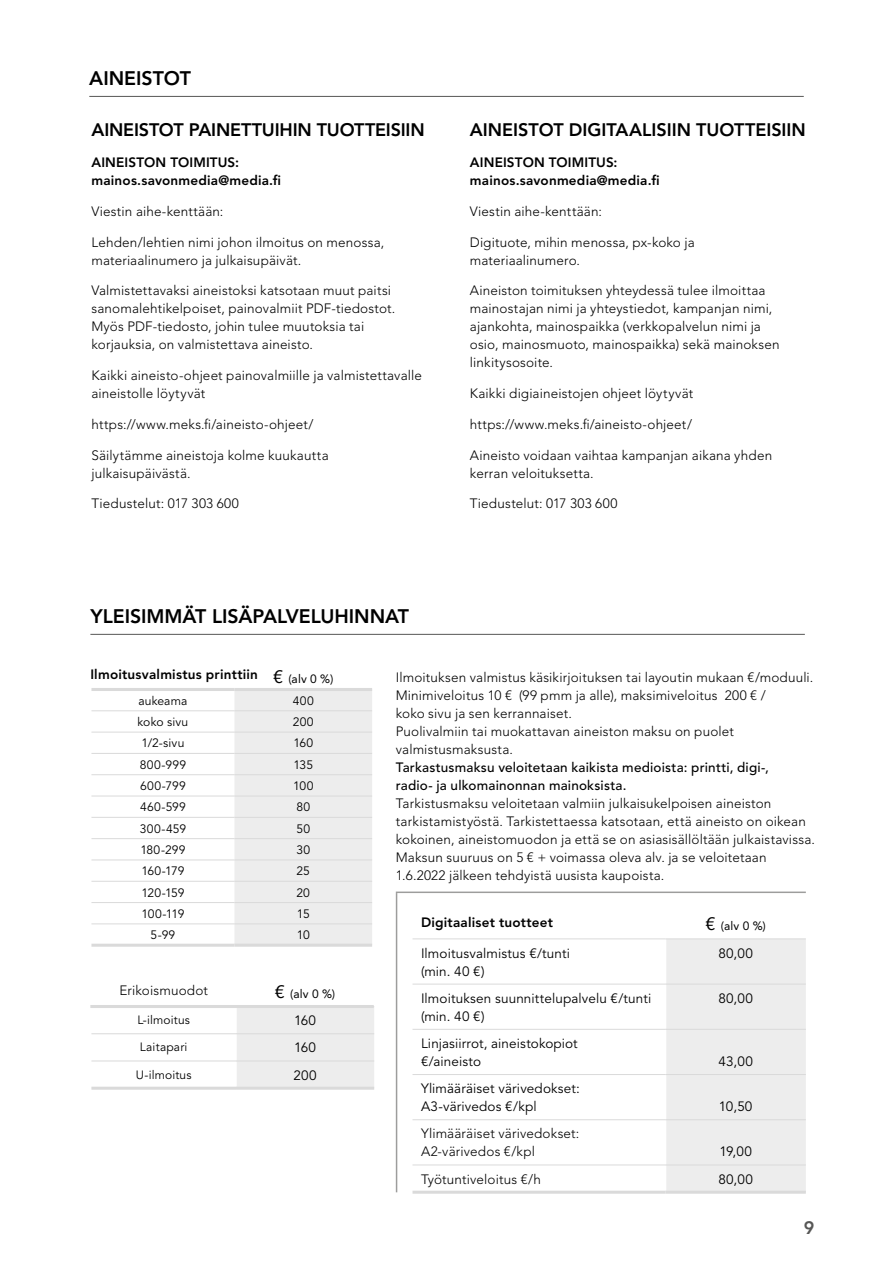
<style>
.page{position:relative;width:893px;height:1263px;background:#fff}
.page>*{position:absolute;margin:0;border:0;box-sizing:border-box;transform-origin:0 0}
.t1{font:800 19.5px "Avenir LT Std";letter-spacing:-.005em;color:#000}
.t2{font:800 18px "Avenir LT Std";letter-spacing:-.005em;color:#000}
.t3{font:800 18px "Avenir LT Std";color:#575756}
.t4{font:300 13.5px/18px "Avenir LT Std";letter-spacing:.01em;color:#000}
.t5{font:13.5px/18px "Avenir LT Std";letter-spacing:.01em;color:#000}
.t6{font:800 13.5px/18px "Avenir LT Std";letter-spacing:.015em;color:#000}
.t7{font:500 13.5px/18px "Avenir LT Std";letter-spacing:.015em;color:#000}
.t8{font:12.15px "Avenir LT Std";letter-spacing:.015em;color:#000}
.t9{font:12px "Avenir LT Std";letter-spacing:.015em;color:#000}
.t10{font:12px "Avenir LT Std";letter-spacing:.015em;color:#000}
.s1{font-size:18px}
</style>
<div class="page">
<hr style="left:90px;top:634px;width:715px;height:1px;background:#575756">
<svg style="left:413px;top:939px;width:393px;height:252px"></svg>
<hr style="left:412px;top:938px;width:253px;height:1px;background:#dadada">
<hr style="left:665px;top:938px;width:141px;height:1px;background:#dadada">
<hr style="left:412px;top:984px;width:253px;height:1px;background:#dadada">
<hr style="left:665px;top:984px;width:141px;height:1px;background:#dadada">
<hr style="left:412px;top:1029px;width:253px;height:1px;background:#dadada">
<hr style="left:665px;top:1029px;width:141px;height:1px;background:#dadada">
<hr style="left:412px;top:1074px;width:253px;height:1px;background:#dadada">
<hr style="left:665px;top:1074px;width:141px;height:1px;background:#dadada">
<hr style="left:412px;top:1119px;width:253px;height:1px;background:#dadada">
<hr style="left:665px;top:1119px;width:141px;height:1px;background:#dadada">
<hr style="left:412px;top:1164px;width:253px;height:1px;background:#dadada">
<hr style="left:665px;top:1164px;width:141px;height:1px;background:#dadada">
<hr style="left:412px;top:1191px;width:253px;height:3px;background:#dadada">
<hr style="left:665px;top:1191px;width:141px;height:3px;background:#dadada">
<div style="left:234px;top:691px;width:138px;height:253px;background:#ededed"></div>
<hr style="left:91px;top:688px;width:143px;height:3px;background:#dadada">
<hr style="left:234px;top:688px;width:138px;height:3px;background:#dadada">
<hr style="left:91px;top:710px;width:143px;height:1px;background:#dadada">
<hr style="left:234px;top:710px;width:138px;height:1px;background:#dadada">
<hr style="left:91px;top:732px;width:143px;height:1px;background:#dadada">
<hr style="left:234px;top:732px;width:138px;height:1px;background:#dadada">
<hr style="left:91px;top:753px;width:143px;height:1px;background:#dadada">
<hr style="left:234px;top:753px;width:138px;height:1px;background:#dadada">
<hr style="left:91px;top:774px;width:143px;height:1px;background:#dadada">
<hr style="left:234px;top:774px;width:138px;height:1px;background:#dadada">
<hr style="left:91px;top:796px;width:143px;height:1px;background:#dadada">
<hr style="left:234px;top:796px;width:138px;height:1px;background:#dadada">
<hr style="left:91px;top:817px;width:143px;height:1px;background:#dadada">
<hr style="left:234px;top:817px;width:138px;height:1px;background:#dadada">
<hr style="left:91px;top:838px;width:143px;height:1px;background:#dadada">
<hr style="left:234px;top:838px;width:138px;height:1px;background:#dadada">
<hr style="left:91px;top:859px;width:143px;height:1px;background:#dadada">
<hr style="left:234px;top:859px;width:138px;height:1px;background:#dadada">
<hr style="left:91px;top:881px;width:143px;height:1px;background:#dadada">
<hr style="left:234px;top:881px;width:138px;height:1px;background:#dadada">
<hr style="left:91px;top:902px;width:143px;height:1px;background:#dadada">
<hr style="left:234px;top:902px;width:138px;height:1px;background:#dadada">
<hr style="left:91px;top:923px;width:143px;height:1px;background:#dadada">
<hr style="left:234px;top:923px;width:138px;height:1px;background:#dadada">
<hr style="left:91px;top:944px;width:143px;height:3px;background:#dadada">
<hr style="left:234px;top:944px;width:138px;height:3px;background:#dadada">
<hr style="left:396px;top:891px;width:410px;height:2px;background:#9d9d9c">
<hr style="left:396px;top:893px;width:1px;height:299px;background:#9d9d9c">
<hr style="left:89px;top:96px;width:715px;height:1px;background:#575756">
<svg style="left:91px;top:1008px;width:283px;height:79px"></svg>
<hr style="left:235px;top:1007px;width:2px;height:26px;background:#fff">
<hr style="left:235px;top:1034px;width:2px;height:26px;background:#fff">
<hr style="left:235px;top:1061px;width:2px;height:26px;background:#fff">
<hr style="left:91px;top:1033px;width:145px;height:1px;background:#dadada">
<hr style="left:236px;top:1033px;width:138px;height:1px;background:#dadada">
<hr style="left:91px;top:1060px;width:145px;height:1px;background:#dadada">
<hr style="left:236px;top:1060px;width:138px;height:1px;background:#dadada">
<hr style="left:91px;top:1087px;width:145px;height:3px;background:#dadada">
<hr style="left:236px;top:1087px;width:138px;height:3px;background:#dadada">
<hr style="left:90px;top:1005px;width:284px;height:3px;background:#dadada">
<h1 class="t1" style="left:89px;top:67px;width:103px">AINEISTOT</h1>
<h2 class="t2" style="left:91px;top:119px;width:335px">AINEISTOT PAINETTUIHIN TUOTTEISIIN</h2>
<p class="t6" style="left:91px;top:153px;width:191px">AINEISTON TOIMITUS: mainos.savonmedia@media.fi</p>
<p class="t4" style="left:91px;top:202px;width:133px">Viestin aihe-kenttään:</p>
<p class="t4" style="left:91px;top:233px;width:294px">Lehden/lehtien nimi johon ilmoitus on menossa, materiaalinumero ja julkaisupäivät.</p>
<p class="t4" style="left:91px;top:282px;width:305px">Valmistettavaksi aineistoksi katsotaan muut paitsi sanomalehtikelpoiset, painovalmiit PDF-tiedostot.<br>Myös PDF-tiedosto, johin tulee muutoksia tai korjauksia, on valmistettava aineisto.</p>
<p class="t4" style="left:91px;top:366px;width:332px">Kaikki aineisto-ohjeet painovalmiille ja valmistettavalle aineistolle löytyvät</p>
<p class="t4" style="left:91px;top:415px;width:224px">https://www.meks.fi/aineisto-ohjeet/</p>
<p class="t4" style="left:91px;top:446px;width:239px">Säilytämme aineistoja kolme kuukautta julkaisupäivästä.</p>
<p class="t4" style="left:91px;top:495px;width:149px">Tiedustelut: 017 303 600</p>
<h1 class="t1" style="left:90px;top:605px;width:320px">YLEISIMMÄT LISÄPALVELUHINNAT</h1>
<h2 class="t2" style="left:470px;top:119px;width:337px">AINEISTOT DIGITAALISIIN TUOTTEISIIN</h2>
<p class="t6" style="left:470px;top:153px;width:191px">AINEISTON TOIMITUS: mainos.savonmedia@media.fi</p>
<p class="t4" style="left:470px;top:202px;width:133px">Viestin aihe-kenttään:</p>
<p class="t4" style="left:470px;top:233px;width:226px">Digituote, mihin menossa, px-koko ja materiaalinumero.</p>
<p class="t4" style="left:470px;top:282px;width:311px">Aineiston toimituksen yhteydessä tulee ilmoittaa mainostajan nimi ja yhteystiedot, kampanjan nimi, ajankohta, mainospaikka (verkkopalvelun nimi ja osio, mainosmuoto, mainospaikka) sekä mainoksen linkitysosoite.</p>
<p class="t4" style="left:470px;top:384px;width:225px">Kaikki digiaineistojen ohjeet löytyvät</p>
<p class="t4" style="left:470px;top:415px;width:224px">https://www.meks.fi/aineisto-ohjeet/</p>
<p class="t4" style="left:470px;top:446px;width:304px">Aineisto voidaan vaihtaa kampanjan aikana yhden kerran veloituksetta.</p>
<p class="t4" style="left:470px;top:495px;width:149px">Tiedustelut: 017 303 600</p>
<p class="t6" style="left:90px;top:666px;width:169px">Ilmoitusvalmistus printtiin</p>
<p class="t10" style="left:273px;top:672px;width:62px"><span class="s1">€</span> (alv 0 %)</p>
<p class="t8" style="left:138px;top:693px;width:51px">aukeama</p>
<p class="t8" style="left:293px;top:693px;width:23px">400</p>
<p class="t8" style="left:138px;top:715px;width:52px">koko sivu</p>
<p class="t8" style="left:293px;top:715px;width:22px">200</p>
<p class="t8" style="left:141px;top:736px;width:44px">1/2-sivu</p>
<p class="t8" style="left:293px;top:736px;width:21px">160</p>
<p class="t8" style="left:140px;top:757px;width:48px">800-999</p>
<p class="t8" style="left:293px;top:757px;width:21px">135</p>
<p class="t8" style="left:140px;top:779px;width:47px">600-799</p>
<p class="t8" style="left:293px;top:779px;width:22px">100</p>
<p class="t8" style="left:140px;top:800px;width:47px">460-599</p>
<p class="t8" style="left:296px;top:800px;width:15px">80</p>
<p class="t8" style="left:140px;top:821px;width:48px">300-459</p>
<p class="t8" style="left:296px;top:821px;width:15px">50</p>
<p class="t8" style="left:140px;top:843px;width:47px">180-299</p>
<p class="t8" style="left:296px;top:843px;width:15px">30</p>
<p class="t8" style="left:141px;top:864px;width:45px">160-179</p>
<p class="t8" style="left:296px;top:864px;width:15px">25</p>
<p class="t8" style="left:141px;top:885px;width:45px">120-159</p>
<p class="t8" style="left:296px;top:885px;width:15px">20</p>
<p class="t8" style="left:141px;top:907px;width:44px">100-119</p>
<p class="t8" style="left:297px;top:907px;width:14px">15</p>
<p class="t8" style="left:150px;top:928px;width:26px">5-99</p>
<p class="t8" style="left:297px;top:928px;width:15px">10</p>
<p class="t4" style="left:119px;top:981px;width:90px">Erikoismuodot</p>
<p class="t10" style="left:275px;top:987px;width:62px"><span class="s1">€</span> (alv 0 %)</p>
<p class="t9" style="left:137px;top:1013px;width:54px">L-ilmoitus</p>
<p class="t5" style="left:294px;top:1012px;width:23px">160</p>
<p class="t9" style="left:140px;top:1040px;width:49px">Laitapari</p>
<p class="t5" style="left:294px;top:1039px;width:23px">160</p>
<p class="t9" style="left:136px;top:1067px;width:57px">U-ilmoitus</p>
<p class="t5" style="left:294px;top:1066px;width:25px">200</p>
<p class="t4" style="left:396px;top:668px;width:419px">Ilmoituksen valmistus käsikirjoituksen tai layoutin mukaan €/moduuli.<br>Minimiveloitus 10 € (99 pmm ja alle), maksimiveloitus 200 € /<br>koko sivu ja sen kerrannaiset.<br>Puolivalmiin tai muokattavan aineiston maksu on puolet valmistusmaksusta.</p>
<p class="t7" style="left:396px;top:758px;width:375px">Tarkastusmaksu veloitetaan kaikista medioista: printti, digi-, radio- ja ulkomainonnan mainoksista.</p>
<p class="t4" style="left:396px;top:794px;width:421px">Tarkistusmaksu veloitetaan valmiin julkaisukelpoisen aineiston tarkistamistyöstä. Tarkistettaessa katsotaan, että aineisto on oikean kokoinen, aineistomuodon ja että se on asiasisällöltään julkaistavissa.<br>Maksun suuruus on 5 € + voimassa oleva alv. ja se veloitetaan 1.6.2022 jälkeen tehdyistä uusista kaupoista.</p>
<p class="t6" style="left:421px;top:913px;width:134px">Digitaaliset tuotteet</p>
<p class="t10" style="left:705px;top:919px;width:62px"><span class="s1">€</span> (alv 0 %)</p>
<p class="t5" style="left:421px;top:944px;width:150px">Ilmoitusvalmistus €/tunti (min. 40 €)</p>
<p class="t5" style="left:718px;top:944px;width:36px">80,00</p>
<p class="t5" style="left:421px;top:989px;width:232px">Ilmoituksen suunnittelupalvelu €/tunti (min. 40 €)</p>
<p class="t5" style="left:718px;top:989px;width:36px">80,00</p>
<p class="t5" style="left:421px;top:1035px;width:158px">Linjasiirrot, aineistokopiot €/aineisto</p>
<p class="t5" style="left:718px;top:1053px;width:36px">43,00</p>
<p class="t5" style="left:421px;top:1080px;width:160px">Ylimääräiset värivedokset:<br>A3-värivedos €/kpl</p>
<p class="t4" style="left:421px;top:1125px;width:160px">Ylimääräiset värivedokset:<br>A2-värivedos €/kpl</p>
<p class="t5" style="left:719px;top:1098px;width:35px">10,50</p>
<p class="t5" style="left:719px;top:1143px;width:34px">19,00</p>
<p class="t4" style="left:421px;top:1170px;width:121px">Työtuntiveloitus €/h</p>
<p class="t5" style="left:718px;top:1170px;width:36px">80,00</p>
<h2 class="t3" style="left:804px;top:1217px;width:12px">9</h2>
</div>
